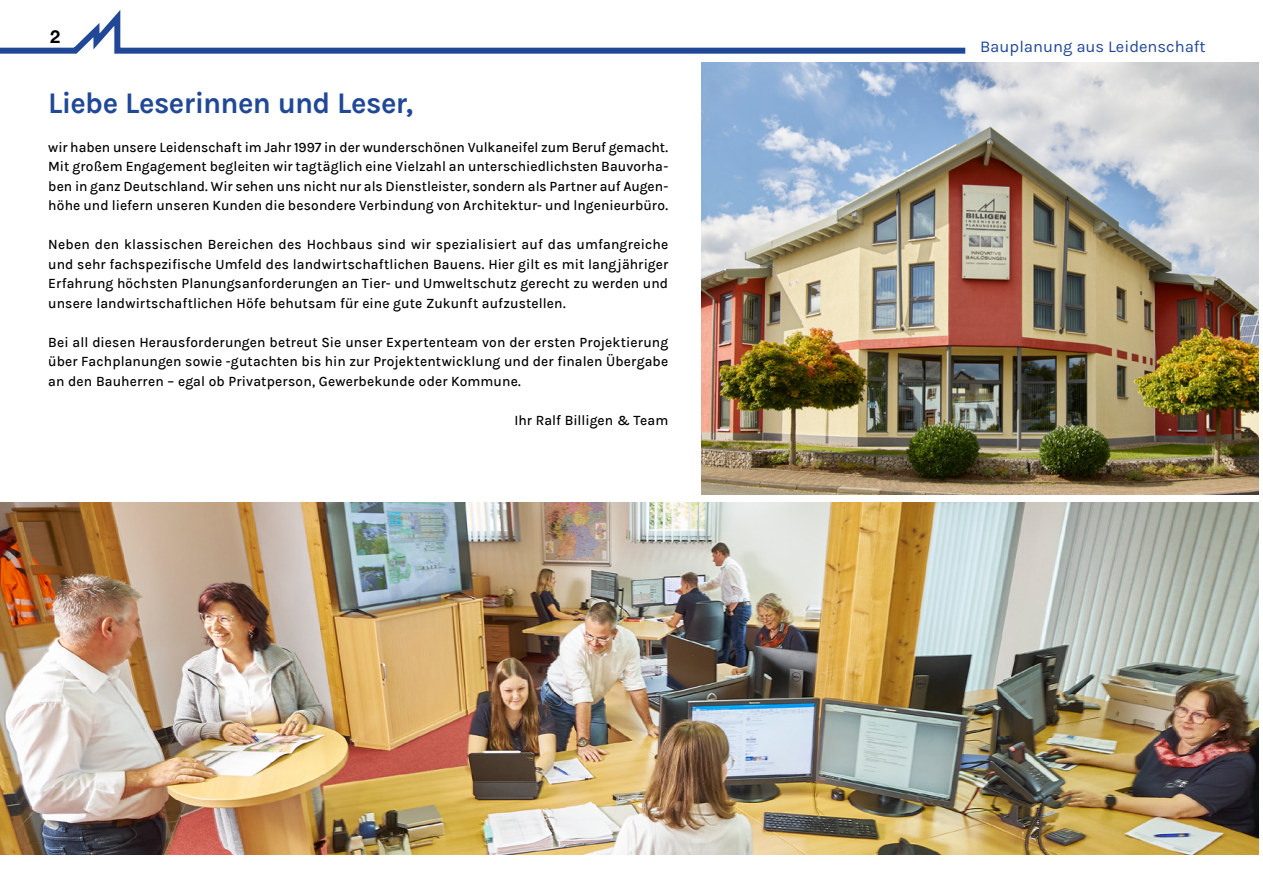
<style>
.page{position:relative;width:1263px;height:893px;background:#fff}
.page>*{position:absolute;margin:0;border:0;box-sizing:border-box;transform-origin:0 0}
.t1{font:700 30px "Karla";letter-spacing:-.02em;color:#214897}
.t2{font:700 18px "Helvetica Neue LT Std";color:#000}
.t3{font:16.5px "Karla";color:#214897}
.t4{font:500 14.25px/19.5px "Karla";letter-spacing:.01em;color:#000;text-align:justify;scale:.96 1}
</style>
<div class="page">
<img style="left:0;top:503px;width:1259px;height:352px">
<img style="left:702px;top:63px;width:557px;height:431px">
<svg style="left:0;top:10px;width:966px;height:44px"></svg>
<p class="t2" style="left:50px;top:25px;width:12px">2</p>
<h1 class="t1" style="left:48px;top:85px;width:366px">Liebe Leserinnen und Leser,</h1>
<p class="t4" style="left:48px;top:136px;width:647px">wir haben unsere Leidenschaft im Jahr 1997 in der wunderschönen Vulkaneifel zum Beruf gemacht.<br>Mit großem Engagement begleiten wir tagtäglich eine Vielzahl an unterschiedlichsten Bauvorha&shy;ben in ganz Deutschland. Wir sehen uns nicht nur als Dienstleister, sondern als Partner auf Augen&shy;höhe und liefern unseren Kunden die besondere Verbindung von Architektur- und lngenieurbüro.</p>
<p class="t4" style="left:48px;top:234px;width:647px">Neben den klassischen Bereichen des Hochbaus sind wir spezialisiert auf das umfangreiche und sehr fachspezifische Umfeld des landwirtschaftlichen Bauens. Hier gilt es mit langjähriger Erfahrung höchsten Planungsanforderungen an Tier- und Umweltschutz gerecht zu werden und unsere landwirtschaftlichen Höfe behutsam für eine gute Zukunft aufzustellen.</p>
<p class="t4" style="left:48px;top:331px;width:647px">Bei all diesen Herausforderungen betreut Sie unser Expertenteam von der ersten Projektierung über Fachplanungen sowie -gutachten bis hin zur Projektentwicklung und der finalen Übergabe an den Bauherren – egal ob Privatperson, Gewerbekunde oder Kommune.</p>
<p class="t4" style="left:514px;top:409px;width:162px">Ihr Ralf Billigen &amp; Team</p>
<p class="t3" style="left:980px;top:38px;width:227px">Bauplanung aus Leidenschaft</p>
</div>
